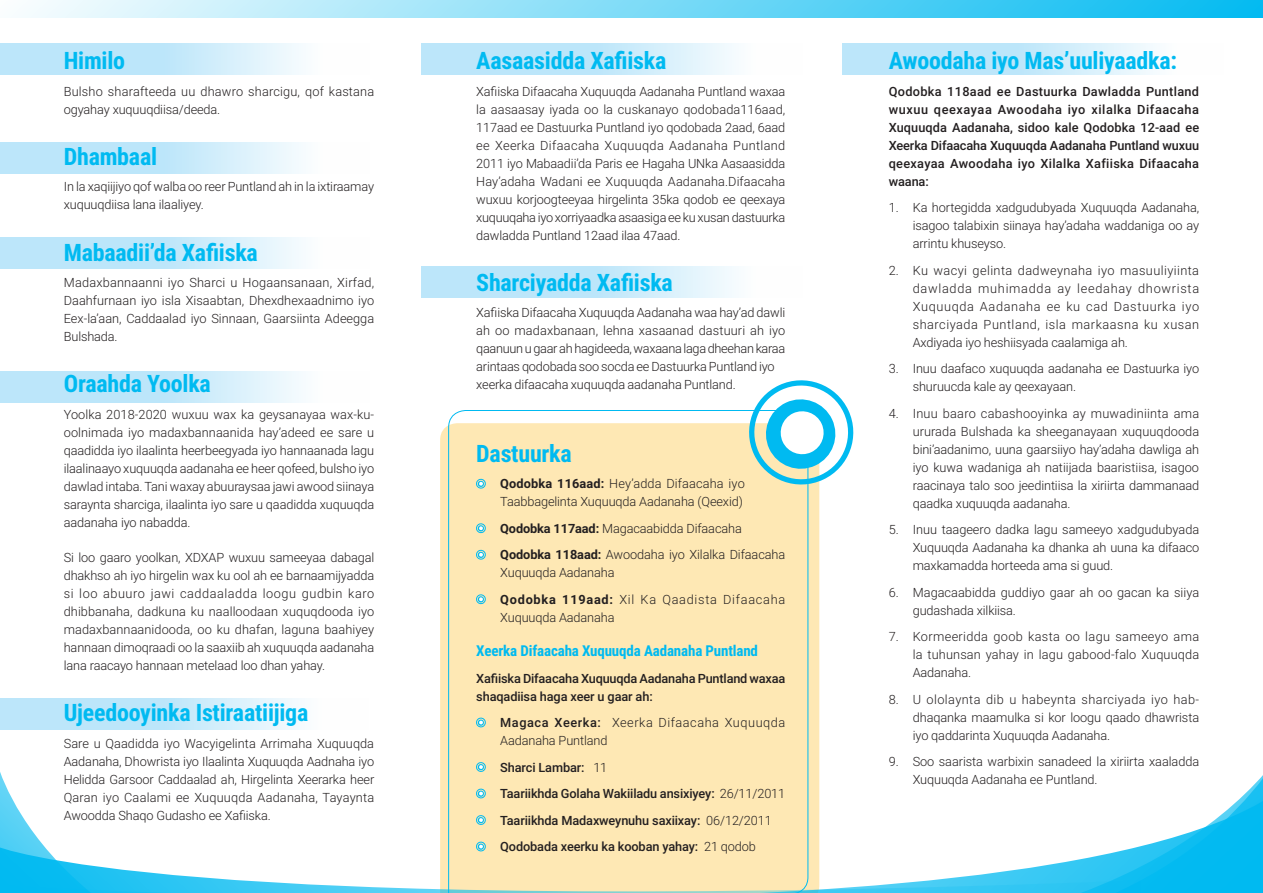
<style>
.page{position:relative;width:1263px;height:893px;background:#fff}
.page>*{position:absolute;margin:0;border:0;box-sizing:border-box;transform-origin:0 0}
.subhead{font:700 24px "Roboto Condensed";letter-spacing:-.01em;color:#00baf1}
.subhead-2{font:700 15px "Roboto Condensed";letter-spacing:-.01em;color:#00baf1}
.body_text{font:300 12.75px/18px "Roboto";letter-spacing:-.01em;color:#231f20;text-align:justify}
.tabs{font:300 12.75px/18px "Roboto";letter-spacing:-.01em;color:#231f20;text-align:justify}
.body_text-2{font:500 12.75px/18px "Roboto";letter-spacing:-.01em;color:#231f20}
.tabs-2{font:500 12.75px "Roboto";letter-spacing:-.01em;color:#231f20}
.body_text-3{font:300 12.75px/18px "Roboto";letter-spacing:.015em;color:#231f20}
.tabs-3{font:300 12.75px/18px "Roboto";letter-spacing:.055em;color:#231f20}
.tabs-4{font:300 12.75px/18px "Roboto";letter-spacing:.04em;color:#231f20}
.s1{font-weight:700}
.s2{font-weight:500}
.s3{font-weight:300}
</style>
<div class="page">
<svg style="left:0;top:699px;width:300px;height:31px;background:#c8eafa"></svg>
<svg style="left:421px;top:267px;width:313px;height:31px;background:#c8eafa"></svg>
<svg style="left:421px;top:44px;width:313px;height:31px;background:#c8eafa"></svg>
<svg style="left:842px;top:44px;width:313px;height:31px;background:#c8eafa"></svg>
<div style="left:440px;top:426px;width:379px;height:353px;background:#fee8b4"></div>
<div style="left:448px;top:410px;width:361px;height:369px;background:#fee8b4"></div>
<svg style="left:745px;top:380px;width:109px;height:109px"></svg>
<svg style="left:0;top:142px;width:301px;height:31px;background:#c8eafa"></svg>
<svg style="left:0;top:371px;width:301px;height:31px;background:#c8eafa"></svg>
<svg style="left:0;top:237px;width:301px;height:31px;background:#c8eafa"></svg>
<svg style="left:0;top:44px;width:301px;height:31px;background:#c8eafa"></svg>
<svg style="left:440px;top:779px;width:823px;height:114px"></svg>
<svg style="left:340px;top:846px;width:801px;height:47px"></svg>
<svg style="left:0;top:772px;width:340px;height:121px"></svg>
<div style="left:0;top:0;width:1263px;height:17px;background:linear-gradient(to right,#fbfdfe,#02baf1)"></div>
<svg style="left:476px;top:479px;width:10px;height:10px"></svg>
<svg style="left:476px;top:523px;width:10px;height:10px"></svg>
<svg style="left:476px;top:550px;width:10px;height:10px"></svg>
<svg style="left:476px;top:594px;width:10px;height:10px"></svg>
<svg style="left:476px;top:717px;width:10px;height:10px"></svg>
<svg style="left:476px;top:762px;width:10px;height:10px"></svg>
<svg style="left:476px;top:788px;width:10px;height:10px"></svg>
<svg style="left:476px;top:815px;width:10px;height:10px"></svg>
<svg style="left:476px;top:841px;width:10px;height:10px"></svg>
<p class="subhead" style="left:64px;top:44px;width:63px">Himilo</p>
<p class="body_text-3" style="left:64px;top:82px;width:312px">Bulsho sharafteeda uu dhawro sharcigu, qof kastana ogyahay xuquuqdiisa/deeda.</p>
<p class="subhead" style="left:64px;top:139px;width:95px">Dhambaal</p>
<p class="body_text" style="left:64px;top:177px;width:312px">In la xaqiijiyo qof walba oo reer Puntland ah in la ixtiraamay xuquuqdiisa lana ilaaliyey.</p>
<p class="subhead" style="left:64px;top:235px;width:196px">Mabaadii’da Xafiiska</p>
<p class="body_text" style="left:64px;top:273px;width:312px">Madaxbannaanni iyo Sharci u Hogaansanaan, Xirfad, Daahfurnaan iyo isla Xisaabtan, Dhexdhexaadnimo iyo Eex-la’aan, Caddaalad iyo Sinnaan, Gaarsiinta Adeegga Bulshada.</p>
<p class="subhead" style="left:64px;top:367px;width:149px">Oraahda Yoolka</p>
<p class="body_text" style="left:64px;top:405px;width:312px">Yoolka 2018-2020 wuxuu wax ka geysanayaa wax-ku&shy;oolnimada iyo madaxbannaanida hay’adeed ee sare u qaadidda iyo ilaalinta heerbeegyada iyo hannaanada lagu ilaalinaayo xuquuqda aadanaha ee heer qofeed, bulsho iyo dawlad intaba. Tani waxay abuuraysaa jawi awood siinaya saraynta sharciga, ilaalinta iyo sare u qaadidda xuquuqda aadanaha iyo nabadda.</p>
<p class="body_text" style="left:64px;top:548px;width:312px">Si loo gaaro yoolkan, XDXAP wuxuu sameeyaa dabagal dhakhso ah iyo hirgelin wax ku ool ah ee barnaamijyadda si loo abuuro jawi caddaaladda loogu gudbin karo dhibbanaha, dadkuna ku naalloodaan xuquqdooda iyo madaxbannaanidooda, oo ku dhafan, laguna baahiyey hannaan dimoqraadi oo la saaxiib ah xuquuqda aadanaha lana raacayo hannaan metelaad loo dhan yahay.</p>
<p class="subhead" style="left:64px;top:696px;width:246px">Ujeedooyinka Istiraatiijiga</p>
<p class="body_text" style="left:64px;top:734px;width:312px">Sare u Qaadidda iyo Wacyigelinta Arrimaha Xuquuqda Aadanaha, Dhowrista iyo Ilaalinta Xuquuqda Aadnaha iyo Helidda Garsoor Caddaalad ah, Hirgelinta Xeerarka heer Qaran iyo Caalami ee Xuquuqda Aadanaha, Tayaynta Awoodda Shaqo Gudasho ee Xafiiska.</p>
<p class="subhead" style="left:476px;top:44px;width:192px">Aasaasidda Xafiiska</p>
<p class="body_text" style="left:476px;top:82px;width:311px">Xafiiska Difaacaha Xuquuqda Aadanaha Puntland waxaa la aasaasay iyada oo la cuskanayo qodobada116aad, 117aad ee Dastuurka Puntland iyo qodobada 2aad, 6aad ee Xeerka Difaacaha Xuquuqda Aadanaha Puntland 2011 iyo Mabaadii’da Paris ee Hagaha UNka Aasaasidda Hay’adaha Wadani ee Xuquuqda Aadanaha.Difaacaha wuxuu korjoogteeyaa hirgelinta 35ka qodob ee qeexaya xuquuqaha iyo xorriyaadka asaasiga ee ku xusan dastuurka dawladda Puntland 12aad ilaa 47aad.</p>
<p class="subhead" style="left:476px;top:265px;width:198px">Sharciyadda Xafiiska</p>
<p class="body_text" style="left:476px;top:303px;width:311px;text-align:left">Xafiiska Difaacaha Xuquuqda Aadanaha waa hay’ad dawli ah oo madaxbanaan, lehna xasaanad dastuuri ah iyo qaanuun u gaar ah hagideeda, waxaana laga dheehan karaa arintaas qodobada soo socda ee Dastuurka Puntland iyo xeerka difaacaha xuquuqda aadanaha Puntland.</p>
<p class="subhead" style="left:476px;top:436px;width:97px">Dastuurka</p>
<p class="tabs" style="left:500px;top:474px;width:246px"><span class="s1">Qodobka 116aad:</span> Hey’adda Difaacaha iyo<br>Taabbagelinta Xuquuqda Aadanaha (Qeexid)</p>
<p class="tabs" style="left:500px;top:519px;width:243px"><span class="s1">Qodobka 117aad:</span> Magacaabidda Difaacaha</p>
<p class="tabs" style="left:500px;top:545px;width:287px"><span class="s1">Qodobka 118aad:</span> Awoodaha iyo Xilalka Difaacaha<br>Xuquuqda Aadanaha</p>
<p class="tabs-3" style="left:500px;top:590px;width:286px"><span class="s1">Qodobka 119aad:</span> Xil Ka Qaadista Difaacaha<br>Xuquuqda Aadanaha</p>
<p class="subhead-2" style="left:476px;top:640px;width:283px">Xeerka Difaacaha Xuquuqda Aadanaha Puntland</p>
<p class="body_text-2" style="left:476px;top:669px;width:311px">Xafiiska Difaacaha Xuquuqda Aadanaha Puntland waxaa shaqadiisa haga xeer u gaar ah:</p>
<p class="tabs-4" style="left:500px;top:713px;width:286px"><span class="s2">Magaca Xeerka:</span> Xeerka Difaacaha Xuquuqda<br>Aadanaha Puntland</p>
<p class="tabs-2" style="left:500px;top:758px;width:109px">Sharci Lambar: <span class="s3">11</span></p>
<p class="tabs-2" style="left:500px;top:785px;width:286px">Taariikhda Golaha Wakiiladu ansixiyey: <span class="s3">26/11/2011</span></p>
<p class="tabs-2" style="left:500px;top:811px;width:273px">Taariikhda Madaxweynuhu saxiixay: <span class="s3">06/12/2011</span></p>
<p class="tabs-2" style="left:500px;top:838px;width:257px">Qodobada xeerku ka kooban yahay: <span class="s3">21 qodob</span></p>
<p class="subhead" style="left:889px;top:44px;width:290px">Awoodaha iyo Mas’uuliyaadka:</p>
<p class="body_text-2" style="left:889px;top:82px;width:312px;text-align:justify">Qodobka 118aad ee Dastuurka Dawladda Puntland wuxuu qeexayaa Awoodaha iyo xilalka Difaacaha Xuquuqda Aadanaha, sidoo kale Qodobka 12-aad ee Xeerka Difaacaha Xuquuqda Aadanaha Puntland wuxuu qeexayaa Awoodaha iyo Xilalka Xafiiska Difaacaha waana:</p>
<p class="tabs" style="left:913px;top:198px;width:288px;text-indent:-24px">1. Ka hortegidda xadgudubyada Xuquuqda Aadanaha, isagoo talabixin siinaya hay’adaha waddaniga oo ay arrintu khuseyso.</p>
<p class="tabs" style="left:913px;top:261px;width:288px;text-indent:-24px">2. Ku wacyi gelinta dadweynaha iyo masuuliyiinta dawladda muhimadda ay leedahay dhowrista Xuquuqda Aadanaha ee ku cad Dastuurka iyo sharciyada Puntland, isla markaasna ku xusan Axdiyada iyo heshiisyada caalamiga ah.</p>
<p class="tabs" style="left:913px;top:359px;width:288px;text-indent:-24px">3. Inuu daafaco xuquuqda aadanaha ee Dastuurka iyo shuruucda kale ay qeexayaan.</p>
<p class="tabs" style="left:913px;top:404px;width:288px;text-indent:-24px">4. Inuu baaro cabashooyinka ay muwadiniinta ama ururada Bulshada ka sheeganayaan xuquuqdooda bini’aadanimo, uuna gaarsiiyo hay’adaha dawliga ah iyo kuwa wadaniga ah natiijada baaristiisa, isagoo raacinaya talo soo jeedintiisa la xiriirta dammanaad qaadka xuquuqda aadanaha.</p>
<p class="tabs" style="left:913px;top:520px;width:288px;text-indent:-24px">5. Inuu taageero dadka lagu sameeyo xadgudubyada Xuquuqda Aadanaha ka dhanka ah uuna ka difaaco maxkamadda horteeda ama si guud.</p>
<p class="tabs" style="left:913px;top:583px;width:288px;text-indent:-24px">6. Magacaabidda guddiyo gaar ah oo gacan ka siiya gudashada xilkiisa.</p>
<p class="tabs" style="left:913px;top:627px;width:288px;text-indent:-24px">7. Kormeeridda goob kasta oo lagu sameeyo ama la tuhunsan yahay in lagu gabood-falo Xuquuqda Aadanaha.</p>
<p class="tabs" style="left:913px;top:690px;width:288px;text-indent:-24px">8. U ololaynta dib u habeynta sharciyada iyo hab&shy;dhaqanka maamulka si kor loogu qaado dhawrista iyo qaddarinta Xuquuqda Aadanaha.</p>
<p class="tabs" style="left:913px;top:752px;width:288px;text-indent:-24px">9. Soo saarista warbixin sanadeed la xiriirta xaaladda<br>Xuquuqda Aadanaha ee Puntland.</p>
</div>
